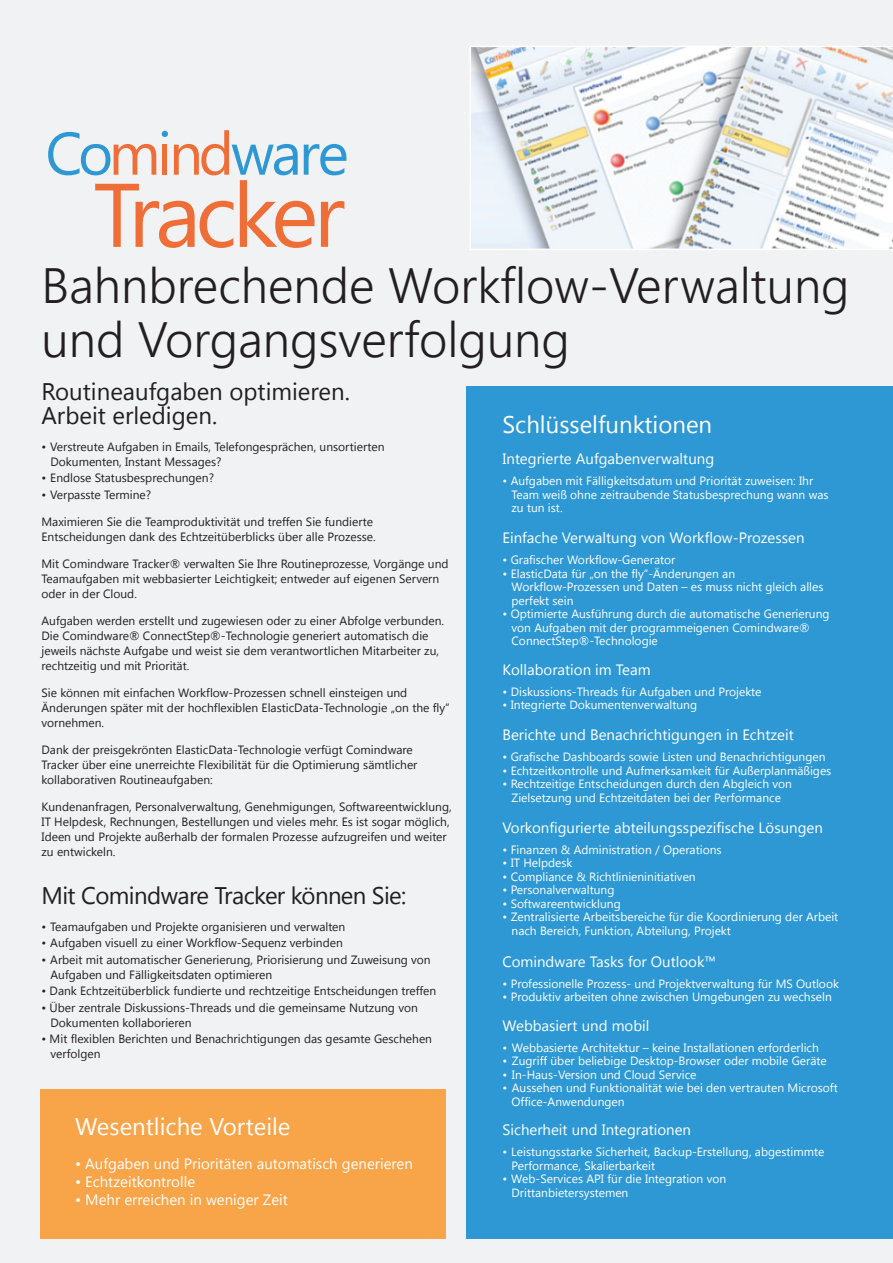
<style>
.page{position:relative;width:893px;height:1263px;background:#fff}
.page>*{position:absolute;margin:0;border:0;box-sizing:border-box;transform-origin:0 0}
.t1{font:300 49.5px/54px "Segoe UI";color:#231f20}
.t2{font:24px/24px "Segoe UI";color:#231f20}
.t3{font:24px "Segoe UI";color:#fff}
.t4{font:24px "Segoe UI";letter-spacing:-.025em;color:#231f20}
.t5{font:15px "Segoe UI";color:#fff}
.t6{font:12px/15px "Segoe UI";color:#231f20}
.t7{font:12px/13.5px "Segoe UI";color:#fff}
</style>
<div class="page">
<div style="left:0;top:1px;width:893px;height:1262px;background:#f0f2f3"></div>
<div style="left:467px;top:386px;width:426px;height:853px;background:#2d98d4"></div>
<div style="left:40px;top:1089px;width:406px;height:150px;background:#f8a448"></div>
<svg style="left:470px;top:46px;width:423px;height:204px"></svg>
<svg style="left:48px;top:130px;width:298px;height:118px"></svg>
<h1 class="t1" style="left:41px;top:257px;width:810px">Bahnbrechende Workflow-Verwaltung und Vorgangsverfolgung</h1>
<h2 class="t2" style="left:41px;top:379px;width:310px">Routineaufgaben optimieren.<br>Arbeit erledigen.</h2>
<p class="t6" style="left:50px;top:439px;width:336px;line-height:14.4px;text-indent:-9px">• Verstreute Aufgaben in Emails, Telefongesprächen, unsortierten<br>Dokumenten, Instant Messages?</p>
<p class="t6" style="left:41px;top:470px;width:174px">• Endlose Statusbesprechungen?</p>
<p class="t6" style="left:41px;top:486px;width:111px">• Verpasste Termine?</p>
<p class="t6" style="left:41px;top:513px;width:336px">Maximieren Sie die Teamproduktivität und treffen Sie fundierte<br>Entscheidungen dank des Echtzeitüberblicks über alle Prozesse.</p>
<p class="t6" style="left:41px;top:555px;width:409px">Mit Comindware Tracker® verwalten Sie Ihre Routineprozesse, Vorgänge und<br>Teamaufgaben mit webbasierter Leichtigkeit; entweder auf eigenen Servern oder in der Cloud.</p>
<p class="t6" style="left:41px;top:612px;width:404px">Aufgaben werden erstellt und zugewiesen oder zu einer Abfolge verbunden.<br>Die Comindware® ConnectStep®-Technologie generiert automatisch die jeweils nächste Aufgabe und weist sie dem verantwortlichen Mitarbeiter zu, rechtzeitig und mit Priorität.</p>
<p class="t6" style="left:41px;top:684px;width:410px">Sie können mit einfachen Workflow-Prozessen schnell einsteigen und<br>Änderungen später mit der hochflexiblen ElasticData-Technologie „on the fly“ vornehmen.</p>
<p class="t6" style="left:41px;top:741px;width:377px">Dank der preisgekrönten ElasticData-Technologie verfügt Comindware<br>Tracker über eine unerreichte Flexibilität für die Optimierung sämtlicher kollaborativen Routineaufgaben:</p>
<p class="t6" style="left:41px;top:798px;width:412px">Kundenanfragen, Personalverwaltung, Genehmigungen, Softwareentwicklung, IT Helpdesk, Rechnungen, Bestellungen und vieles mehr. Es ist sogar möglich, Ideen und Projekte außerhalb der formalen Prozesse aufzugreifen und weiter zu entwickeln.</p>
<h2 class="t4" style="left:41px;top:878px;width:366px">Mit Comindware Tracker können Sie:</h2>
<p class="t6" style="left:41px;top:918px;width:305px">• Teamaufgaben und Projekte organisieren und verwalten</p>
<p class="t6" style="left:41px;top:935px;width:303px">• Aufgaben visuell zu einer Workflow-Sequenz verbinden</p>
<p class="t6" style="left:50px;top:951px;width:382px;text-indent:-9px">• Arbeit mit automatischer Generierung, Priorisierung und Zuweisung von<br>Aufgaben und Fälligkeitsdaten optimieren</p>
<p class="t6" style="left:41px;top:983px;width:396px">• Dank Echtzeitüberblick fundierte und rechtzeitige Entscheidungen treffen</p>
<p class="t6" style="left:50px;top:999px;width:369px;text-indent:-9px">• Über zentrale Diskussions-Threads und die gemeinsame Nutzung von<br>Dokumenten kollaborieren</p>
<p class="t6" style="left:50px;top:1031px;width:383px;text-indent:-9px">• Mit flexiblen Berichten und Benachrichtigungen das gesamte Geschehen verfolgen</p>
<h2 class="t3" style="left:75px;top:1109px;width:217px">Wesentliche Vorteile</h2>
<p class="t5" style="left:75px;top:1153px;width:339px">• Aufgaben und Prioritäten automatisch generieren</p>
<p class="t5" style="left:75px;top:1171px;width:122px">• Echtzeitkontrolle</p>
<p class="t5" style="left:75px;top:1189px;width:214px">• Mehr erreichen in weniger Zeit</p>
<h2 class="t3" style="left:502px;top:408px;width:211px">Schlüsselfunktionen</h2>
<p class="t5" style="left:502px;top:449px;width:213px">Integrierte Aufgabenverwaltung</p>
<p class="t7" style="left:511px;top:474px;width:319px;text-indent:-9px">• Aufgaben mit Fälligkeitsdatum und Priorität zuweisen: Ihr<br>Team weiß ohne zeitraubende Statusbesprechung wann was zu tun ist.</p>
<p class="t5" style="left:502px;top:527px;width:303px">Einfache Verwaltung von Workflow-Prozessen</p>
<p class="t7" style="left:502px;top:553px;width:174px">• Grafischer Workflow-Generator</p>
<p class="t7" style="left:511px;top:566px;width:314px;text-indent:-9px">• ElasticData für „on the fly“-Änderungen an<br>Workflow-Prozessen und Daten – es muss nicht gleich alles perfekt sein</p>
<p class="t7" style="left:511px;top:607px;width:319px;text-indent:-9px">• Optimierte Ausführung durch die automatische Generierung von Aufgaben mit der programmeigenen Comindware®<br>ConnectStep®-Technologie</p>
<p class="t5" style="left:502px;top:659px;width:150px">Kollaboration im Team</p>
<p class="t7" style="left:502px;top:684px;width:260px">• Diskussions-Threads für Aufgaben und Projekte</p>
<p class="t7" style="left:502px;top:698px;width:196px">• Integrierte Dokumentenverwaltung</p>
<p class="t5" style="left:502px;top:724px;width:293px">Berichte und Benachrichtigungen in Echtzeit</p>
<p class="t7" style="left:502px;top:749px;width:324px">• Grafische Dashboards sowie Listen und Benachrichtigungen</p>
<p class="t7" style="left:502px;top:763px;width:330px">• Echtzeitkontrolle und Aufmerksamkeit für Außerplanmäßiges</p>
<p class="t7" style="left:502px;top:776px;width:291px;text-align:center">• Rechtzeitige Entscheidungen durch den Abgleich von<br>Zielsetzung und Echtzeitdaten bei der Performance</p>
<p class="t5" style="left:502px;top:817px;width:322px">Vorkonfigurierte abteilungsspezifische Lösungen</p>
<p class="t7" style="left:502px;top:842px;width:221px">• Finanzen &amp; Administration / Operations</p>
<p class="t7" style="left:502px;top:855px;width:72px">• IT Helpdesk</p>
<p class="t7" style="left:502px;top:869px;width:195px">• Compliance &amp; Richtlinieninitiativen</p>
<p class="t7" style="left:502px;top:882px;width:113px">• Personalverwaltung</p>
<p class="t7" style="left:502px;top:896px;width:120px">• Softwareentwicklung</p>
<p class="t7" style="left:511px;top:909px;width:328px;text-indent:-9px">• Zentralisierte Arbeitsbereiche für die Koordinierung der Arbeit nach Bereich, Funktion, Abteilung, Projekt</p>
<p class="t5" style="left:502px;top:951px;width:215px">Comindware Tasks for Outlook™</p>
<p class="t7" style="left:502px;top:976px;width:338px">• Professionelle Prozess- und Projektverwaltung für MS Outlook</p>
<p class="t7" style="left:502px;top:990px;width:331px">• Produktiv arbeiten ohne zwischen Umgebungen zu wechseln</p>
<p class="t5" style="left:502px;top:1015px;width:148px">Webbasiert und mobil</p>
<p class="t7" style="left:502px;top:1040px;width:318px">• Webbasierte Architektur – keine Installationen erforderlich</p>
<p class="t7" style="left:502px;top:1054px;width:326px">• Zugriff über beliebige Desktop-Browser oder mobile Geräte</p>
<p class="t7" style="left:502px;top:1067px;width:196px">• In-Haus-Version und Cloud Service</p>
<p class="t7" style="left:511px;top:1081px;width:328px;text-indent:-9px">• Aussehen und Funktionalität wie bei den vertrauten Microsoft<br>Office-Anwendungen</p>
<p class="t5" style="left:502px;top:1119px;width:190px">Sicherheit und Integrationen</p>
<p class="t7" style="left:511px;top:1145px;width:314px;text-indent:-9px">• Leistungsstarke Sicherheit, Backup-Erstellung, abgestimmte<br>Performance, Skalierbarkeit</p>
<p class="t7" style="left:511px;top:1172px;width:216px;text-indent:-9px">• Web-Services API für die Integration von<br>Drittanbietersystemen</p>
</div>
